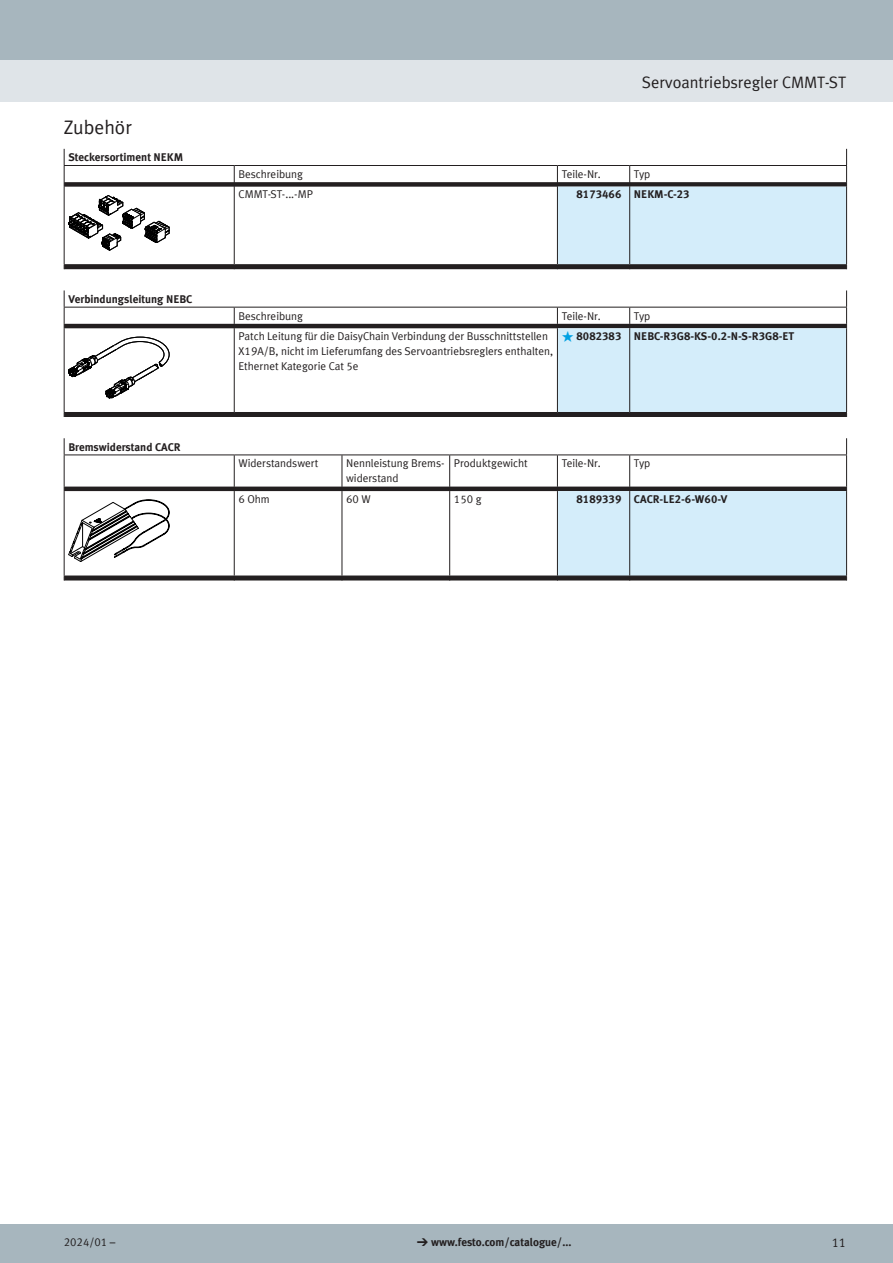
<style>
.page{position:relative;width:893px;height:1263px;background:#fff}
.page>*{position:absolute;margin:0;border:0;box-sizing:border-box;transform-origin:0 0}
.t1{font:19.5px "Festo";color:#231f20}
.t2{font:16.5px "Festo";color:#231f20}
.t3{font:12.75px "Festo";color:#231f20}
.FES_tab_regular{font:11.25px/15px "Festo";color:#231f20}
.FES_tab_head_2{font:11.25px/15px "Festo";color:#231f20}
.FES_type_code{font:700 11.25px "Festo";color:#231f20}
.FES_tab_head_1{font:700 11.25px "Festo";color:#231f20}
.FES_type_code_in{font:700 11.25px "Festo";color:#231f20}
.s1{font-family:"Meto Pict 182";font-weight:400;color:#00a1e3}
.s2{font-family:"Meto Pict 182";font-weight:400}
</style>
<div class="page">
<div style="left:0;top:1225px;width:893px;height:38px;background:#a7b6be"></div>
<div style="left:0;top:60px;width:893px;height:42px;background:#dfe4e8"></div>
<div style="left:0;top:0;width:893px;height:60px;background:#a7b6be"></div>
<div style="left:64px;top:182px;width:170px;height:5px;background:#231f20"></div>
<div style="left:234px;top:182px;width:323px;height:5px;background:#231f20"></div>
<hr style="left:64px;top:265px;width:170px;height:4px;background:#231f20">
<hr style="left:234px;top:265px;width:323px;height:4px;background:#231f20">
<hr style="left:64px;top:165px;width:170px;height:1px;background:#231f20">
<hr style="left:234px;top:165px;width:323px;height:1px;background:#231f20">
<svg style="left:64px;top:149px;width:1px;height:38px"></svg>
<svg style="left:234px;top:166px;width:1px;height:21px"></svg>
<hr style="left:64px;top:187px;width:1px;height:77px;background:#231f20">
<hr style="left:234px;top:187px;width:1px;height:77px;background:#231f20">
<hr style="left:64px;top:264px;width:170px;height:1px;background:#231f20">
<hr style="left:234px;top:264px;width:323px;height:1px;background:#231f20">
<svg style="left:557px;top:149px;width:290px;height:120px"></svg>
<svg style="left:68px;top:195px;width:102px;height:56px"></svg>
<hr style="left:64px;top:324px;width:170px;height:4px;background:#231f20">
<hr style="left:234px;top:324px;width:323px;height:4px;background:#231f20">
<div style="left:64px;top:412px;width:170px;height:5px;background:#231f20"></div>
<div style="left:234px;top:412px;width:323px;height:5px;background:#231f20"></div>
<hr style="left:64px;top:307px;width:170px;height:1px;background:#231f20">
<hr style="left:234px;top:307px;width:323px;height:1px;background:#231f20">
<svg style="left:64px;top:290px;width:1px;height:38px"></svg>
<svg style="left:234px;top:307px;width:1px;height:17px"></svg>
<hr style="left:64px;top:328px;width:1px;height:84px;background:#231f20">
<hr style="left:234px;top:328px;width:1px;height:84px;background:#231f20">
<svg style="left:557px;top:290px;width:290px;height:127px"></svg>
<svg style="left:68px;top:337px;width:101px;height:61px"></svg>
<hr style="left:64px;top:487px;width:170px;height:4px;background:#231f20">
<hr style="left:234px;top:487px;width:108px;height:4px;background:#231f20">
<hr style="left:342px;top:487px;width:108px;height:4px;background:#231f20">
<hr style="left:450px;top:487px;width:107px;height:4px;background:#231f20">
<hr style="left:64px;top:576px;width:170px;height:4px;background:#231f20">
<hr style="left:234px;top:576px;width:108px;height:4px;background:#231f20">
<hr style="left:342px;top:576px;width:108px;height:4px;background:#231f20">
<hr style="left:450px;top:576px;width:107px;height:4px;background:#231f20">
<svg style="left:64px;top:438px;width:1px;height:16px"></svg>
<svg style="left:846px;top:438px;width:1px;height:16px"></svg>
<hr style="left:64px;top:454px;width:170px;height:1px;background:#231f20">
<hr style="left:64px;top:455px;width:1px;height:32px;background:#231f20">
<hr style="left:234px;top:454px;width:108px;height:1px;background:#231f20">
<hr style="left:234px;top:455px;width:1px;height:32px;background:#231f20">
<hr style="left:342px;top:454px;width:108px;height:1px;background:#231f20">
<hr style="left:342px;top:455px;width:1px;height:32px;background:#231f20">
<hr style="left:450px;top:454px;width:107px;height:1px;background:#231f20">
<hr style="left:449px;top:455px;width:1px;height:32px;background:#231f20">
<hr style="left:557px;top:454px;width:73px;height:1px;background:#231f20">
<hr style="left:557px;top:455px;width:1px;height:32px;background:#231f20">
<hr style="left:630px;top:454px;width:217px;height:1px;background:#231f20">
<hr style="left:629px;top:455px;width:1px;height:32px;background:#231f20">
<hr style="left:846px;top:455px;width:1px;height:32px;background:#231f20">
<hr style="left:64px;top:491px;width:1px;height:85px;background:#231f20">
<hr style="left:234px;top:491px;width:1px;height:85px;background:#231f20">
<hr style="left:342px;top:491px;width:1px;height:85px;background:#231f20">
<hr style="left:449px;top:491px;width:1px;height:85px;background:#231f20">
<svg style="left:557px;top:487px;width:290px;height:93px;background:#c2d8e3"></svg>
<svg style="left:68px;top:500px;width:101px;height:62px"></svg>
<h1 class="t1" style="left:64px;top:112px;width:70px">Zubehör</h1>
<p class="FES_tab_head_1" style="left:68px;top:149px;width:116px">Steckersortiment NEKM</p>
<p class="FES_tab_head_1" style="left:68px;top:290px;width:126px">Verbindungsleitung NEBC</p>
<p class="FES_tab_head_1" style="left:68px;top:438px;width:114px">Bremswiderstand CACR</p>
<h2 class="t2" style="left:642px;top:70px;width:206px">Servoantriebsregler CMMT-ST</h2>
<p class="FES_tab_head_2" style="left:238px;top:166px;width:66px">Beschreibung</p>
<p class="FES_tab_head_2" style="left:562px;top:166px;width:41px">Teile-Nr.</p>
<p class="FES_tab_head_2" style="left:634px;top:166px;width:18px">Typ</p>
<p class="FES_tab_regular" style="left:238px;top:186px;width:76px">CMMT-ST-...-MP</p>
<p class="FES_type_code_in" style="left:577px;top:186px;width:46px">8173466</p>
<p class="FES_type_code" style="left:634px;top:186px;width:57px">NEKM-C-23</p>
<p class="FES_tab_head_2" style="left:238px;top:307px;width:66px">Beschreibung</p>
<p class="FES_tab_head_2" style="left:562px;top:307px;width:41px">Teile-Nr.</p>
<p class="FES_tab_head_2" style="left:634px;top:307px;width:18px">Typ</p>
<p class="FES_tab_regular" style="left:238px;top:328px;width:316px">Patch Leitung für die DaisyChain Verbindung der Busschnittstellen<br>X19A/B, nicht im Lieferumfang des Servoantriebsreglers enthalten,<br>Ethernet Kategorie Cat 5e</p>
<p class="FES_type_code" style="left:562px;top:327px;width:61px"><span class="s1">q</span>8082383</p>
<p class="FES_type_code" style="left:634px;top:327px;width:162px">NEBC-R3G8-KS-0.2-N-S-R3G8-ET</p>
<p class="FES_tab_head_2" style="left:238px;top:455px;width:81px">Widerstandswert</p>
<p class="FES_tab_head_2" style="left:346px;top:455px;width:100px">Nennleistung Brems&shy;widerstand</p>
<p class="FES_tab_head_2" style="left:454px;top:455px;width:75px">Produktgewicht</p>
<p class="FES_tab_head_2" style="left:562px;top:455px;width:41px">Teile-Nr.</p>
<p class="FES_tab_head_2" style="left:634px;top:455px;width:18px">Typ</p>
<p class="FES_tab_regular" style="left:238px;top:490px;width:33px">6 Ohm</p>
<p class="FES_tab_regular" style="left:346px;top:490px;width:26px">60 W</p>
<p class="FES_tab_regular" style="left:454px;top:490px;width:29px">150 g</p>
<p class="FES_type_code_in" style="left:577px;top:490px;width:46px">8189339</p>
<p class="FES_type_code" style="left:634px;top:490px;width:95px">CACR-LE2-6-W60-V</p>
<p class="FES_tab_regular" style="left:64px;top:1234px;width:53px">2024/01 –</p>
<p class="FES_type_code" style="left:417px;top:1234px;width:156px"><span class="s2">d</span> www.festo.com/catalogue/...</p>
<p class="t3" style="left:832px;top:1233px;width:16px">11</p>
</div>
